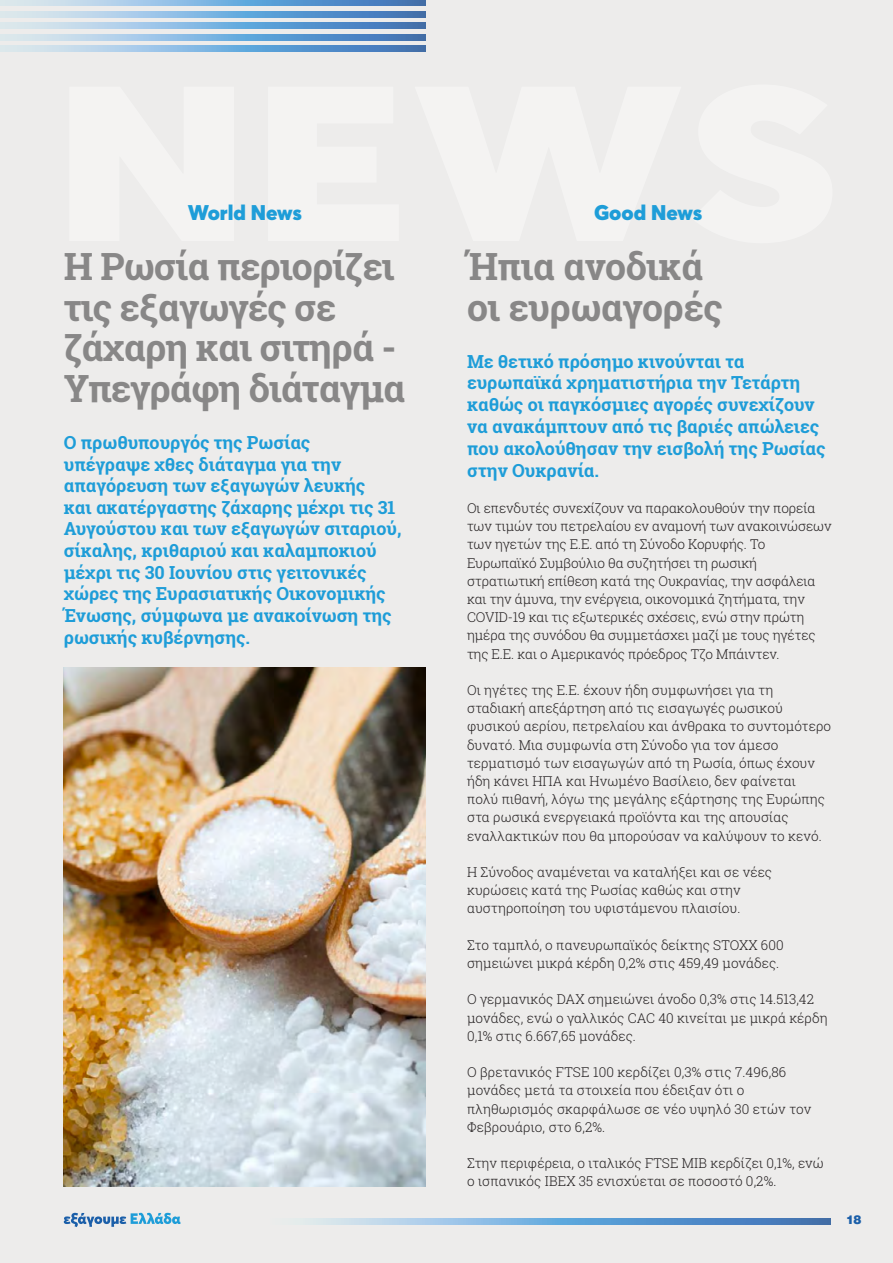
<style>
.page{position:relative;width:893px;height:1263px;background:#edeceb}
.page>*{position:absolute;margin:0;border:0;box-sizing:border-box;transform-origin:0 0}
.t1{font:700 37.5px/40.5px "Roboto Slab";letter-spacing:-.025em;color:#888787}
.t2{font:900 21px "Averta";color:#1e9dd8}
.t3{font:700 18px/21.6px "Roboto Slab";letter-spacing:-.005em;color:#1e9dd8}
.t4{font:300 13.5px/18.1px "Roboto Slab";letter-spacing:.005em;color:#231f20}
.t5{font:900 12px "UB Helvetica";color:#1b5fa9}
</style>
<div class="page">
<svg style="left:0;top:0;width:426px;height:6px;background:#83b0d9"></svg>
<svg style="left:0;top:23px;width:426px;height:6px;background:#83b0d9"></svg>
<svg style="left:0;top:46px;width:426px;height:5px;background:#83b0d9"></svg>
<svg style="left:0;top:11px;width:426px;height:6px;background:#83b0d9"></svg>
<svg style="left:0;top:34px;width:426px;height:6px;background:#83b0d9"></svg>
<svg style="left:64px;top:1213px;width:117px;height:14px"></svg>
<svg style="left:303px;top:1219px;width:528px;height:5px;background:#79aad6"></svg>
<img style="left:64px;top:668px;width:362px;height:518px">
<h2 class="t2" style="left:188px;top:199px;width:116px">World News</h2>
<h2 class="t2" style="left:594px;top:199px;width:110px">Good News</h2>
<h1 class="t1" style="left:64px;top:246px;width:343px">Η Ρωσία περιορίζει τις εξαγωγές σε ζάχαρη και σιτηρά -<br>Υπεγράφη διάταγμα</h1>
<h1 class="t1" style="left:467px;top:246px;width:257px">Ήπια ανοδικά οι ευρωαγορές</h1>
<h3 class="t3" style="left:467px;top:350px;width:360px">Με θετικό πρόσημο κινούνται τα ευρωπαϊκά χρηματιστήρια την Τετάρτη καθώς οι παγκόσμιες αγορές συνεχίζουν να ανακάμπτουν από τις βαριές απώλειες που ακολούθησαν την εισβολή της Ρωσίας στην Ουκρανία.</h3>
<p class="t4" style="left:467px;top:499px;width:366px">Οι επενδυτές συνεχίζουν να παρακολουθούν την πορεία των τιμών του πετρελαίου εν αναμονή των ανακοινώσεων των ηγετών της Ε.Ε. από τη Σύνοδο Κορυφής. Το Ευρωπαϊκό Συμβούλιο θα συζητήσει τη ρωσική στρατιωτική επίθεση κατά της Ουκρανίας, την ασφάλεια και την άμυνα, την ενέργεια, οικονομικά ζητήματα, την COVID-19 και τις εξωτερικές σχέσεις, ενώ στην πρώτη ημέρα της συνόδου θα συμμετάσχει μαζί με τους ηγέτες της Ε.Ε. και ο Αμερικανός πρόεδρος Τζο Μπάιντεν.</p>
<p class="t4" style="left:467px;top:681px;width:366px">Οι ηγέτες της Ε.Ε. έχουν ήδη συμφωνήσει για τη σταδιακή απεξάρτηση από τις εισαγωγές ρωσικού φυσικού αερίου, πετρελαίου και άνθρακα το συντομότερο δυνατό. Μια συμφωνία στη Σύνοδο για τον άμεσο τερματισμό των εισαγωγών από τη Ρωσία, όπως έχουν ήδη κάνει ΗΠΑ και Ηνωμένο Βασίλειο, δεν φαίνεται<br>πολύ πιθανή, λόγω της μεγάλης εξάρτησης της Ευρώπης στα ρωσικά ενεργειακά προϊόντα και της απουσίας εναλλακτικών που θα μπορούσαν να καλύψουν το κενό.</p>
<p class="t4" style="left:467px;top:863px;width:307px">Η Σύνοδος αναμένεται να καταλήξει και σε νέες κυρώσεις κατά της Ρωσίας καθώς και στην αυστηροποίηση του υφιστάμενου πλαισίου.</p>
<p class="t4" style="left:467px;top:935px;width:318px">Στο ταμπλό, ο πανευρωπαϊκός δείκτης STOXX 600 σημειώνει μικρά κέρδη 0,2% στις 459,49 μονάδες.</p>
<p class="t4" style="left:467px;top:990px;width:362px">Ο γερμανικός DAX σημειώνει άνοδο 0,3% στις 14.513,42 μονάδες, ενώ ο γαλλικός CAC 40 κινείται με μικρά κέρδη<br>0,1% στις 6.667,65 μονάδες.</p>
<p class="t4" style="left:467px;top:1063px;width:346px">Ο βρετανικός FTSE 100 κερδίζει 0,3% στις 7.496,86 μονάδες μετά τα στοιχεία που έδειξαν ότι ο πληθωρισμός σκαρφάλωσε σε νέο υψηλό 30 ετών τον Φεβρουάριο, στο 6,2%.</p>
<p class="t4" style="left:467px;top:1154px;width:358px">Στην περιφέρεια, ο ιταλικός FTSE MIB κερδίζει 0,1%, ενώ ο ισπανικός IBEX 35 ενισχύεται σε ποσοστό 0,2%.</p>
<p class="t3" style="left:64px;top:431px;width:339px">Ο πρωθυπουργός της Ρωσίας<br>υπέγραψε χθες διάταγμα για την απαγόρευση των εξαγωγών λευκής<br>και ακατέργαστης ζάχαρης μέχρι τις 31<br>Αυγούστου και των εξαγωγών σιταριού, σίκαλης, κριθαριού και καλαμποκιού μέχρι τις 30 Ιουνίου στις γειτονικές χώρες της Ευρασιατικής Οικονομικής<br>Ένωσης, σύμφωνα με ανακοίνωση της ρωσικής κυβέρνησης.</p>
<p class="t5" style="left:846px;top:1212px;width:17px">18</p>
</div>
